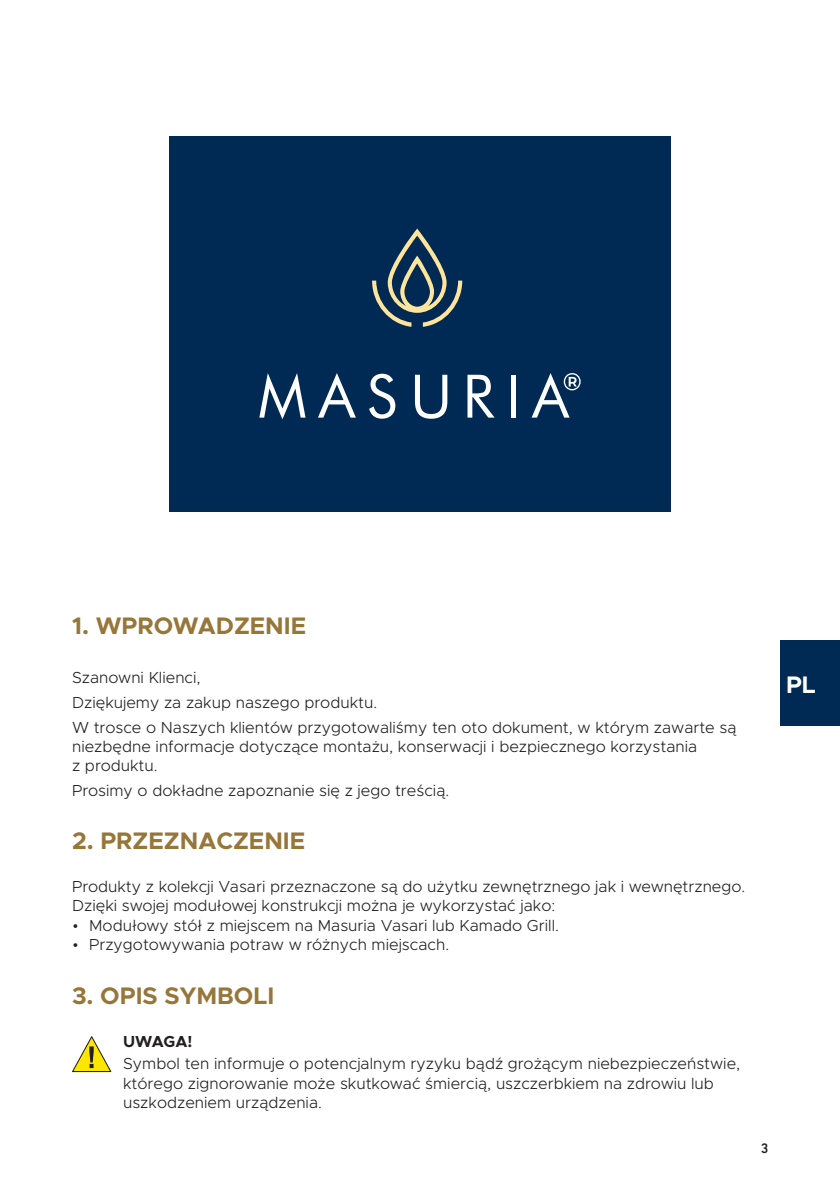
<style>
.page{position:relative;width:840px;height:1191px;background:#fff}
.page>*{position:absolute;margin:0;border:0;box-sizing:border-box;transform-origin:0 0}
.GLOBALO-NAGLOWEK_1{font:700 24px "Metropolis";color:#977639}
.t1{font:700 24px "Metropolis";color:#fff}
.pod_nagłowek{font:300 16px/19.2px "Metropolis";color:#231f20}
.pod_nagłowek-2{font:700 16px "Metropolis";letter-spacing:-.01em;color:#231f20}
.t2{font:500 14px "DIN Next LT Pro";color:#231f20}
.s1{font-family:"DIN Next LT Pro"}
</style>
<div class="page">
<div style="left:780px;top:641px;width:59px;height:85px;background:#002953"></div>
<svg style="left:72px;top:1036px;width:40px;height:37px"></svg>
<div style="left:169px;top:136px;width:501px;height:376px;background:#002953"></div>
<svg style="left:259px;top:373px;width:46px;height:46px"></svg>
<svg style="left:318px;top:373px;width:38px;height:44px"></svg>
<svg style="left:369px;top:374px;width:26px;height:45px"></svg>
<svg style="left:414px;top:375px;width:33px;height:44px"></svg>
<svg style="left:467px;top:375px;width:27px;height:42px"></svg>
<div style="left:510px;top:375px;width:5px;height:42px;background:#fff"></div>
<svg style="left:532px;top:373px;width:48px;height:44px"></svg>
<svg style="left:372px;top:229px;width:90px;height:98px"></svg>
<p class="GLOBALO-NAGLOWEK_1" style="left:72px;top:610px;width:235px">1. WPROWADZENIE</p>
<p class="pod_nagłowek" style="left:72px;top:667px;width:130px">Szanowni Klienci,</p>
<p class="pod_nagłowek" style="left:72px;top:692px;width:306px">Dziękujemy za zakup naszego produktu.</p>
<p class="pod_nagłowek" style="left:72px;top:717px;width:665px">W trosce o Naszych klientów przygotowaliśmy ten oto dokument, w którym zawarte są niezbędne informacje dotyczące montażu, konserwacji i bezpiecznego korzystania<br>z produktu.</p>
<p class="pod_nagłowek" style="left:72px;top:780px;width:378px">Prosimy o dokładne zapoznanie się z jego treścią.</p>
<p class="GLOBALO-NAGLOWEK_1" style="left:72px;top:825px;width:234px">2. PRZEZNACZENIE</p>
<p class="pod_nagłowek" style="left:72px;top:877px;width:674px">Produkty z kolekcji Vasari przeznaczone są do użytku zewnętrznego jak i wewnętrznego.<br>Dzięki swojej modułowej konstrukcji można je wykorzystać jako:</p>
<p class="pod_nagłowek" style="left:72px;top:915px;width:488px"><span class="s1">•</span> Modułowy stół z miejscem na Masuria Vasari lub Kamado Grill.</p>
<p class="pod_nagłowek" style="left:72px;top:934px;width:378px"><span class="s1">•</span> Przygotowywania potraw w różnych miejscach.</p>
<p class="GLOBALO-NAGLOWEK_1" style="left:72px;top:980px;width:204px">3. OPIS SYMBOLI</p>
<p class="pod_nagłowek-2" style="left:123px;top:1031px;width:71px">UWAGA!</p>
<p class="pod_nagłowek" style="left:123px;top:1054px;width:618px">Symbol ten informuje o potencjalnym ryzyku bądź grożącym niebezpieczeństwie, którego zignorowanie może skutkować śmiercią, uszczerbkiem na zdrowiu lub uszkodzeniem urządzenia.</p>
<p class="t2" style="left:760px;top:1139px;width:9px">3</p>
<p class="t1" style="left:785px;top:669px;width:31px">PL</p>
</div>
